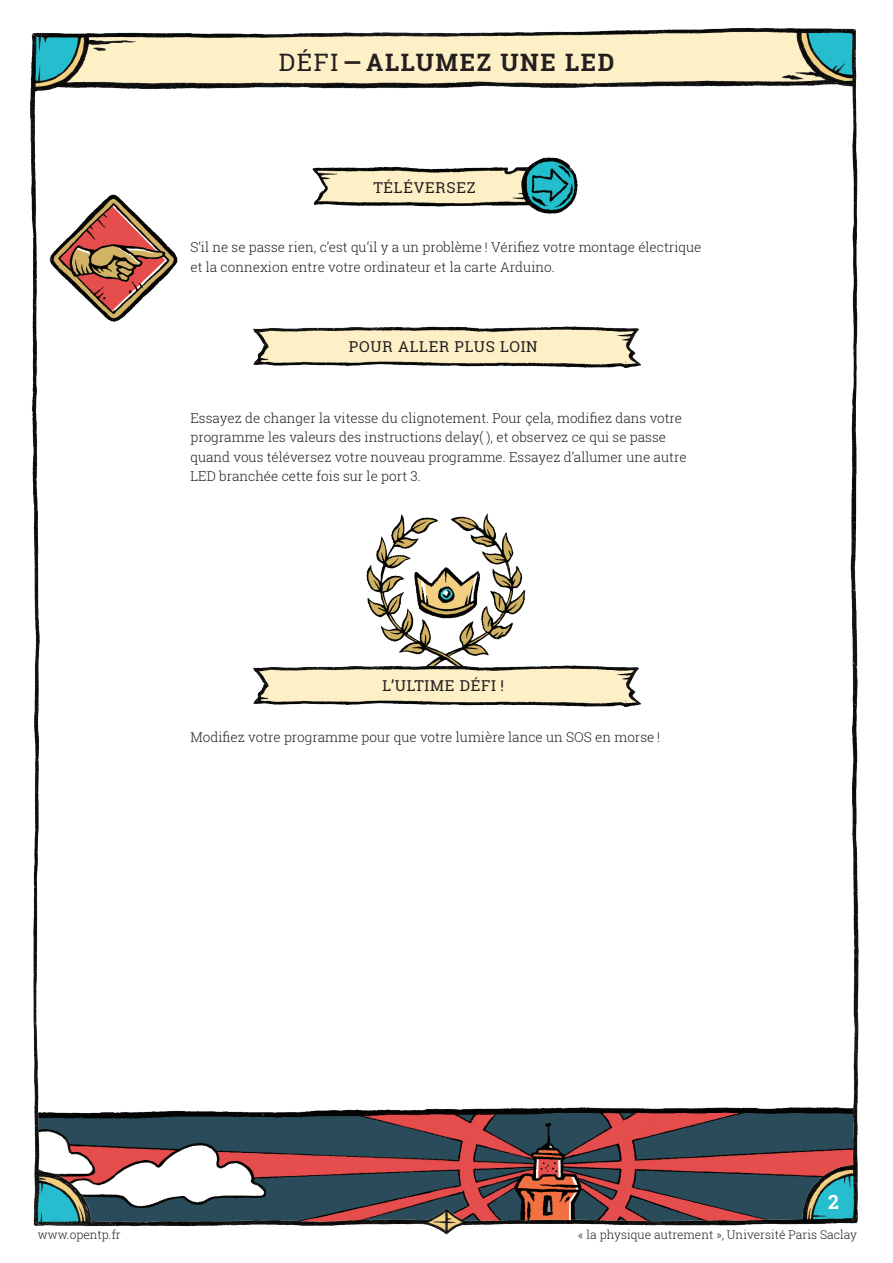
<style>
.page{position:relative;width:893px;height:1263px;background:#fff}
.page>*{position:absolute;margin:0;border:0;box-sizing:border-box;transform-origin:0 0}
.t1{font:700 24px "Roboto Slab";letter-spacing:.07em;color:#231f20}
.t2{font:700 19.5px "Roboto Slab";color:#fff}
.t3{font:15px "Roboto Slab";letter-spacing:.05em;color:#231f20}
.t4{font:300 13.5px/19.5px "Roboto Slab";color:#231f20}
.t5{font:300 12px "Roboto Slab";color:#231f20}
.s1{font-weight:400}
</style>
<div class="page">
<img style="left:30px;top:28px;width:829px;height:1207px">
<img style="left:249px;top:661px;width:397px;height:51px">
<img style="left:249px;top:322px;width:397px;height:52px">
<img style="left:309px;top:154px;width:275px;height:66px">
<img style="left:44px;top:192px;width:140px;height:134px">
<p class="t1" style="left:279px;top:46px;width:337px"><span class="s1">DÉFI</span> — ALLUMEZ UNE LED</p>
<p class="t3" style="left:373px;top:177px;width:104px">TÉLÉVERSEZ</p>
<p class="t4" style="left:190px;top:237px;width:512px">S’il ne se passe rien, c’est qu’il y a un problème ! Vérifiez votre montage électrique et la connexion entre votre ordinateur et la carte Arduino.</p>
<p class="t3" style="left:349px;top:336px;width:190px">POUR ALLER PLUS LOIN</p>
<p class="t4" style="left:190px;top:408px;width:498px">Essayez de changer la vitesse du clignotement. Pour çela, modifiez dans votre programme les valeurs des instructions delay( ), et observez ce qui se passe quand vous téléversez votre nouveau programme. Essayez d’allumer une autre LED branchée cette fois sur le port 3.</p>
<p class="t3" style="left:383px;top:675px;width:123px">L’ULTIME DÉFI !</p>
<p class="t4" style="left:190px;top:727px;width:471px">Modifiez votre programme pour que votre lumière lance un SOS en morse !</p>
<p class="t2" style="left:828px;top:1188px;width:12px">2</p>
<p class="t5" style="left:38px;top:1227px;width:84px">www.opentp.fr</p>
<p class="t5" style="left:578px;top:1227px;width:280px">« la physique autrement », Université Paris Saclay</p>
</div>
